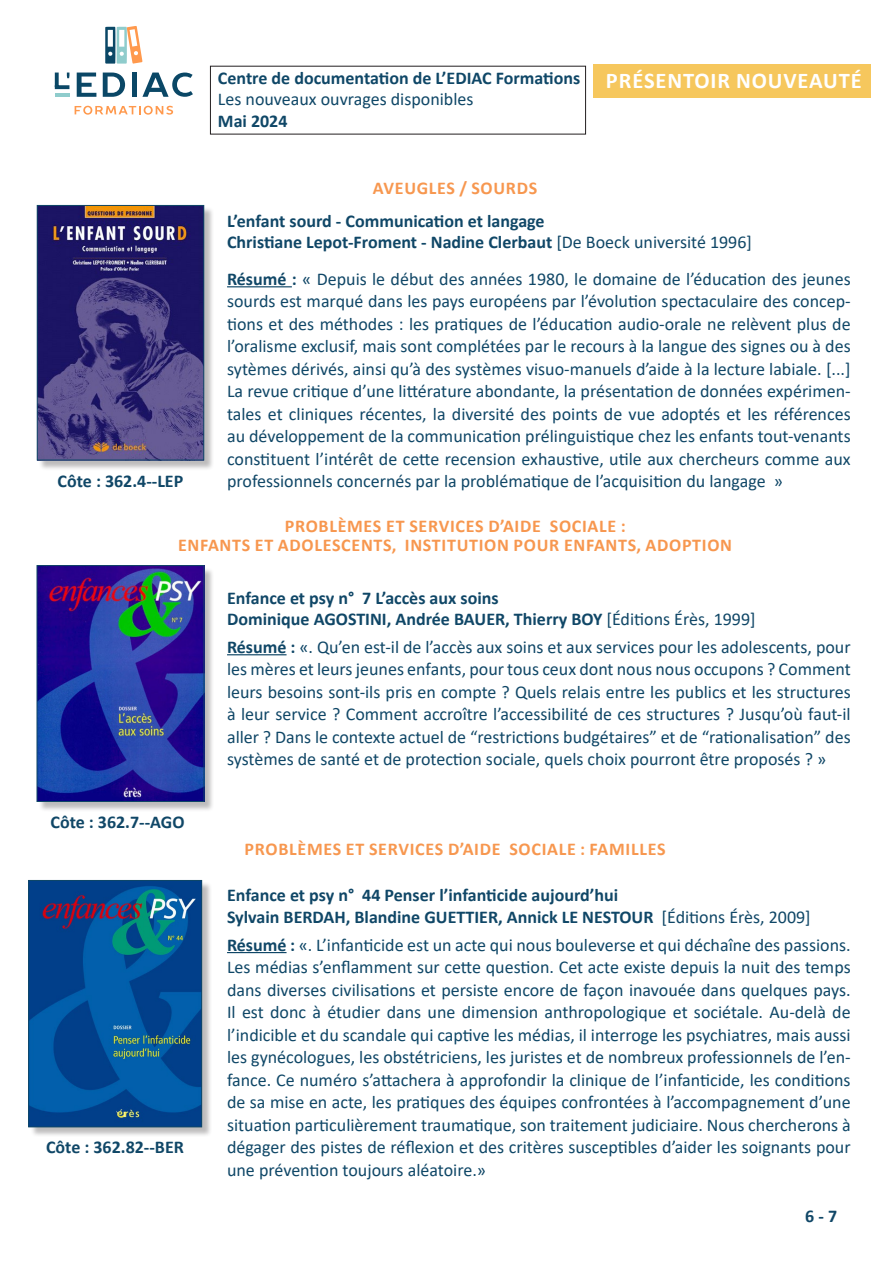
<style>
.page{position:relative;width:893px;height:1263px;background:#fff}
.page>*{position:absolute;margin:0;border:0;box-sizing:border-box;transform-origin:0 0}
.t1{font:700 22.5px "Calibri";letter-spacing:.04em;color:#fff}
.t2{font:18px/22.5px "Calibri";color:#104767;text-align:justify}
.t3{font:18px/22.5px "Calibri";color:#0f4767;text-align:justify}
.t4{font:700 18px "Calibri";color:#104767}
.t5{font:700 18px "Calibri";letter-spacing:.04em;color:#f7974f}
.t6{font:700 18px "Calibri";color:#0f4767}
.s1{font-weight:400}
.s2{font-weight:700}
.s3{font-weight:700;color:#0f4767}
.s4{font-weight:700;color:#104767}
.s5{color:#104767}
</style>
<div class="page">
<svg style="left:75px;top:106px;width:98px;height:9px"></svg>
<svg style="left:77px;top:73px;width:19px;height:24px"></svg>
<svg style="left:103px;top:73px;width:22px;height:24px"></svg>
<div style="left:132px;top:73px;width:5px;height:24px;background:#0a4766"></div>
<svg style="left:142px;top:73px;width:51px;height:24px"></svg>
<hr style="left:55px;top:93px;width:14px;height:4px;background:#8fcccc">
<svg style="left:55px;top:73px;width:4px;height:12px"></svg>
<svg style="left:55px;top:85px;width:14px;height:4px"></svg>
<svg style="left:105px;top:26px;width:37px;height:38px"></svg>
<div style="left:30px;top:881px;width:182px;height:256px;background:#231f20;opacity:.3"></div>
<img style="left:30px;top:882px;width:170px;height:243px">
<div style="left:28px;top:880px;width:174px;height:247px;border:1px solid #0f4767"></div>
<div style="left:38px;top:567px;width:177px;height:245px;background:#231f20;opacity:.3"></div>
<img style="left:39px;top:567px;width:163px;height:233px">
<div style="left:37px;top:565px;width:167px;height:237px;border:1px solid #104767"></div>
<hr style="left:227px;top:654px;width:60px;height:1px;background:#104767">
<hr style="left:227px;top:952px;width:60px;height:1px;background:#104767">
<hr style="left:227px;top:286px;width:65px;height:1px;background:#104767">
<div style="left:594px;top:65px;width:277px;height:33px;background:#f6c75d"></div>
<div style="left:38px;top:207px;width:176px;height:264px;background:#231f20;opacity:.3"></div>
<img style="left:39px;top:207px;width:163px;height:251px">
<div style="left:37px;top:205px;width:167px;height:255px;border:1px solid #0f4767"></div>
<p class="t6" style="left:218px;top:65px;width:364px">Centre de documentation de L’EDIAC Formations</p>
<p class="t3" style="left:218px;top:87px;width:257px">Les nouveaux ouvrages disponibles</p>
<p class="t6" style="left:218px;top:108px;width:71px">Mai 2024</p>
<p class="t1" style="left:606px;top:65px;width:257px">PRÉSENTOIR NOUVEAUTÉ</p>
<p class="t5" style="left:373px;top:175px;width:166px">AVEUGLES / SOURDS</p>
<p class="t4" style="left:227px;top:208px;width:319px">L’enfant sourd - Communication et langage</p>
<p class="t4" style="left:227px;top:230px;width:526px">Christiane Lepot-Froment - Nadine Clerbaut <span class="s1">[De Boeck université 1996]</span></p>
<p class="t2" style="left:227px;top:267px;width:625px"><span class="s2">Résumé :</span> « Depuis le début des années 1980, le domaine de l’éducation des jeunes sourds est marqué dans les pays européens par l’évolution spectaculaire des concep&shy;tions et des méthodes : les pratiques de l’éducation audio-orale ne relèvent plus de l’oralisme exclusif, mais sont complétées par le recours à la langue des signes ou à des sytèmes dérivés, ainsi qu’à des systèmes visuo-manuels d’aide à la lecture labiale. [...] La revue critique d’une littérature abondante, la présentation de données expérimen&shy;tales et cliniques récentes, la diversité des points de vue adoptés et les références au développement de la communication prélinguistique chez les enfants tout-venants constituent l’intérêt de cette recension exhaustive, utile aux chercheurs comme aux professionnels concernés par la problématique de l’acquisition du langage »</p>
<p class="t5" style="left:285px;top:513px;width:342px">PROBLÈMES ET SERVICES D’AIDE SOCIALE :</p>
<p class="t5" style="left:178px;top:533px;width:556px">ENFANTS ET ADOLESCENTS, INSTITUTION POUR ENFANTS, ADOPTION</p>
<p class="t4" style="left:58px;top:468px;width:127px">Côte : 362.4--LEP</p>
<p class="t4" style="left:227px;top:585px;width:273px">Enfance et psy n° 7 L’accès aux soins</p>
<p class="t4" style="left:227px;top:606px;width:530px">Dominique AGOSTINI, Andrée BAUER, Thierry BOY <span class="s1">[Éditions Érès, 1999]</span></p>
<p class="t4" style="left:50px;top:810px;width:136px">Côte : 362.7--AGO</p>
<p class="t4" style="left:46px;top:1134px;width:139px">Côte : 362.82--BER</p>
<p class="t2" style="left:227px;top:635px;width:625px"><span class="s2">Résumé</span> <span class="s3">:</span> «. Qu’en est-il de l’accès aux soins et aux services pour les adolescents, pour les mères et leurs jeunes enfants, pour tous ceux dont nous nous occupons ? Comment leurs besoins sont-ils pris en compte ? Quels relais entre les publics et les structures à leur service ? Comment accroître l’accessibilité de ces structures ? Jusqu’où faut-il aller ? Dans le contexte actuel de “restrictions budgétaires” et de “rationalisation” des systèmes de santé et de protection sociale, quels choix pourront être proposés ? »</p>
<p class="t5" style="left:245px;top:836px;width:422px">PROBLÈMES ET SERVICES D’AIDE SOCIALE : FAMILLES</p>
<p class="t4" style="left:227px;top:883px;width:393px">Enfance et psy n° 44 Penser l’infanticide aujourd’hui</p>
<p class="t4" style="left:227px;top:904px;width:585px">Sylvain BERDAH, Blandine GUETTIER, Annick LE NESTOUR <span class="s1">[Éditions Érès, 2009]</span></p>
<p class="t3" style="left:227px;top:933px;width:625px"><span class="s4">Résumé</span> <span class="s2">:</span> <span class="s5">«.</span> L’infanticide est un acte qui nous bouleverse et qui déchaîne des passions.<br>Les médias s’enflamment sur cette question. Cet acte existe depuis la nuit des temps dans diverses civilisations et persiste encore de façon inavouée dans quelques pays.<br>Il est donc à étudier dans une dimension anthropologique et sociétale. Au-delà de l’indicible et du scandale qui captive les médias, il interroge les psychiatres, mais aussi les gynécologues, les obstétriciens, les juristes et de nombreux professionnels de l’en&shy;fance. Ce numéro s’attachera à approfondir la clinique de l’infanticide, les conditions de sa mise en acte, les pratiques des équipes confrontées à l’accompagnement d’une situation particulièrement traumatique, son traitement judiciaire. Nous chercherons à dégager des pistes de réflexion et des critères susceptibles d’aider les soignants pour une prévention toujours aléatoire.<span class="s5">»</span></p>
<p class="t4" style="left:805px;top:1204px;width:33px">6 - 7</p>
</div>
